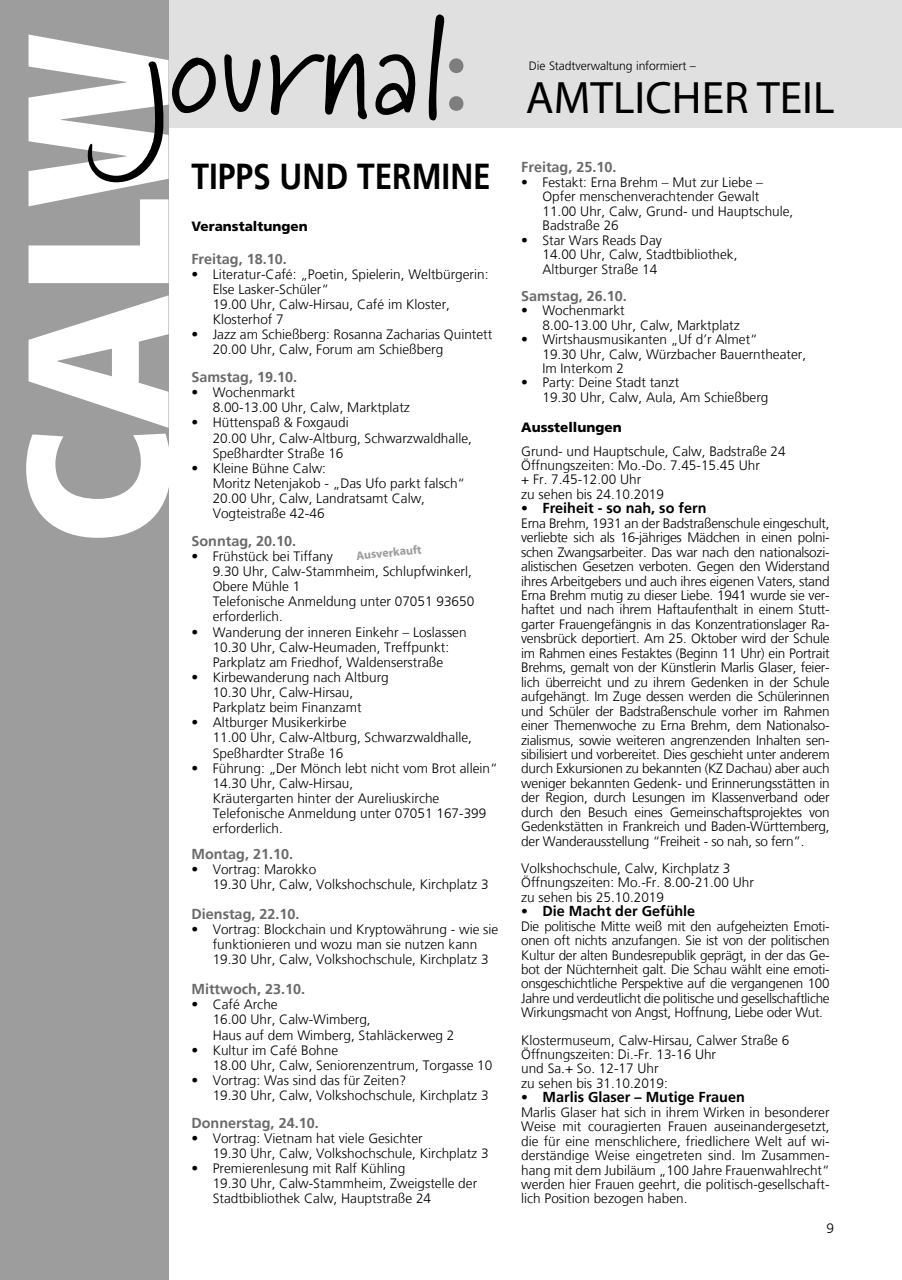
<style>
.page{position:relative;width:902px;height:1280px;background:#fff}
.page>*{position:absolute;margin:0;border:0;box-sizing:border-box;transform-origin:0 0}
.t1{font:700 condensed 45.6px "Frutiger";color:#000}
.t2{font:700 36px "Frutiger";color:#000;scale:.88 1}
.t3{font:700 14.4px "Frutiger";color:#6a6a6a}
.t4{font:700 14.4px "Frutiger";color:#000}
.t5{font:300 13.65px/14.4px "Frutiger";color:#000}
.t6{font:900 13.5px "Frutiger";color:#000}
.t7{font:300 12.15px "Frutiger";letter-spacing:-.01em;color:#000}
.t8{font:700 12px "Myriad Pro";color:#9d9d9d}
.s1{font-weight:300;font-size:13.65px}
</style>
<div class="page">
<div style="left:0;top:0;width:901px;height:128px;background:#e0e0e0"></div>
<div style="left:0;top:0;width:168px;height:1280px;background:#9d9d9d"></div>
<svg style="left:26px;top:434px;width:143px;height:104px"></svg>
<svg style="left:29px;top:295px;width:139px;height:133px"></svg>
<svg style="left:29px;top:34px;width:232px;height:249px"></svg>
<svg style="left:270px;top:14px;width:193px;height:107px"></svg>
<h2 class="t2" style="left:191px;top:155px;width:342px">TIPPS UND TERMINE</h2>
<p class="t6" style="left:191px;top:218px;width:118px">Veranstaltungen</p>
<p class="t3" style="left:191px;top:250px;width:97px">Freitag, 18.10.</p>
<p class="t5" style="left:213px;top:266px;width:277px;line-height:15.1px;text-indent:-21px">• Literatur-Café: „Poetin, Spielerin, Weltbürgerin:<br>Else Lasker-Schüler“<br>19.00 Uhr, Calw-Hirsau, Café im Kloster, Klosterhof 7</p>
<p class="t5" style="left:213px;top:327px;width:281px;line-height:15.1px;text-indent:-21px">• Jazz am Schießberg: Rosanna Zacharias Quintett<br>20.00 Uhr, Calw, Forum am Schießberg</p>
<p class="t3" style="left:191px;top:369px;width:107px">Samstag, 19.10.</p>
<p class="t5" style="left:213px;top:385px;width:199px;line-height:15.1px;text-indent:-21px">• Wochenmarkt<br>8.00-13.00 Uhr, Calw, Marktplatz</p>
<p class="t5" style="left:213px;top:415px;width:261px;line-height:15.1px;text-indent:-21px">• Hüttenspaß &amp; Foxgaudi<br>20.00 Uhr, Calw-Altburg, Schwarzwaldhalle,<br>Speßhardter Straße 16</p>
<p class="t5" style="left:213px;top:460px;width:254px;line-height:15.1px;text-indent:-21px">• Kleine Bühne Calw:<br>Moritz Netenjakob - „Das Ufo parkt falsch“<br>20.00 Uhr, Calw, Landratsamt Calw,<br>Vogteistraße 42-46</p>
<p class="t3" style="left:191px;top:532px;width:106px">Sonntag, 20.10.</p>
<p class="t5" style="left:213px;top:549px;width:263px;line-height:15.1px;text-indent:-21px">• Frühstück bei Tiffany<br>9.30 Uhr, Calw-Stammheim, Schlupfwinkerl,<br>Obere Mühle 1<br>Telefonische Anmeldung unter 07051 93650 erforderlich.</p>
<p class="t5" style="left:191px;top:624px;width:277px;line-height:15.1px;text-align:center">• Wanderung der inneren Einkehr – Loslassen<br>10.30 Uhr, Calw-Heumaden, Treffpunkt:<br>Parkplatz am Friedhof, Waldenserstraße</p>
<p class="t5" style="left:213px;top:670px;width:177px;line-height:15.1px;text-indent:-21px">• Kirbewanderung nach Altburg<br>10.30 Uhr, Calw-Hirsau,<br>Parkplatz beim Finanzamt</p>
<p class="t5" style="left:213px;top:715px;width:261px;line-height:15.1px;text-indent:-21px">• Altburger Musikerkirbe<br>11.00 Uhr, Calw-Altburg, Schwarzwaldhalle,<br>Speßhardter Straße 16</p>
<p class="t5" style="left:213px;top:760px;width:286px;line-height:15.1px;text-indent:-21px">• Führung: „Der Mönch lebt nicht vom Brot allein“ 14.30 Uhr, Calw-Hirsau,<br>Kräutergarten hinter der Aureliuskirche Telefonische Anmeldung unter 07051 167-399 erforderlich.</p>
<p class="t3" style="left:191px;top:845px;width:103px">Montag, 21.10.</p>
<p class="t5" style="left:213px;top:861px;width:277px;line-height:15.1px;text-indent:-21px">• Vortrag: Marokko<br>19.30 Uhr, Calw, Volkshochschule, Kirchplatz 3</p>
<p class="t3" style="left:191px;top:905px;width:109px">Dienstag, 22.10.</p>
<p class="t5" style="left:213px;top:922px;width:287px;line-height:15.1px;text-indent:-21px">• Vortrag: Blockchain und Kryptowährung - wie sie funktionieren und wozu man sie nutzen kann<br>19.30 Uhr, Calw, Volkshochschule, Kirchplatz 3</p>
<p class="t3" style="left:191px;top:981px;width:115px">Mittwoch, 23.10.</p>
<p class="t5" style="left:213px;top:997px;width:243px;line-height:15.1px;text-indent:-21px">• Café Arche<br>16.00 Uhr, Calw-Wimberg,<br>Haus auf dem Wimberg, Stahläckerweg 2</p>
<p class="t5" style="left:213px;top:1042px;width:281px;line-height:15.1px;text-indent:-21px">• Kultur im Café Bohne<br>18.00 Uhr, Calw, Seniorenzentrum, Torgasse 10</p>
<p class="t5" style="left:213px;top:1072px;width:277px;line-height:15.1px;text-indent:-21px">• Vortrag: Was sind das für Zeiten?<br>19.30 Uhr, Calw, Volkshochschule, Kirchplatz 3</p>
<p class="t3" style="left:191px;top:1114px;width:129px">Donnerstag, 24.10.</p>
<p class="t5" style="left:213px;top:1131px;width:277px;line-height:15.1px;text-indent:-21px">• Vortrag: Vietnam hat viele Gesichter<br>19.30 Uhr, Calw, Volkshochschule, Kirchplatz 3</p>
<p class="t5" style="left:213px;top:1161px;width:266px;line-height:15.1px;text-indent:-21px">• Premierenlesung mit Ralf Kühling<br>19.30 Uhr, Calw-Stammheim, Zweigstelle der<br>Stadtbibliothek Calw, Hauptstraße 24</p>
<p class="t8" style="left:355px;top:548px;width:67px;rotate:-6deg">Ausverkauft</p>
<p class="t7" style="left:528px;top:59px;width:169px">Die Stadtverwaltung informiert –</p>
<h1 class="t1" style="left:525px;top:70px;width:310px">AMTLICHER TEIL</h1>
<p class="t3" style="left:521px;top:159px;width:97px">Freitag, 25.10.</p>
<p class="t5" style="left:542px;top:175px;width:252px;text-indent:-21px">• Festakt: Erna Brehm – Mut zur Liebe –<br>Opfer menschenverachtender Gewalt<br>11.00 Uhr, Calw, Grund- und Hauptschule,<br>Badstraße 26</p>
<p class="t5" style="left:542px;top:233px;width:196px;text-indent:-21px">• Star Wars Reads Day<br>14.00 Uhr, Calw, Stadtbibliothek,<br>Altburger Straße 14</p>
<p class="t3" style="left:521px;top:287px;width:107px">Samstag, 26.10.</p>
<p class="t5" style="left:542px;top:303px;width:199px;text-indent:-21px">• Wochenmarkt<br>8.00-13.00 Uhr, Calw, Marktplatz</p>
<p class="t5" style="left:542px;top:332px;width:265px;text-indent:-21px">• Wirtshausmusikanten „Uf d’r Almet“<br>19.30 Uhr, Calw, Würzbacher Bauerntheater,<br>Im Interkom 2</p>
<p class="t5" style="left:542px;top:375px;width:227px;text-indent:-21px">• Party: Deine Stadt tanzt<br>19.30 Uhr, Calw, Aula, Am Schießberg</p>
<p class="t6" style="left:521px;top:419px;width:102px">Ausstellungen</p>
<p class="t5" style="left:521px;top:444px;width:266px">Grund- und Hauptschule, Calw, Badstraße 24<br>Öffnungszeiten: Mo.-Do. 7.45-15.45 Uhr<br>+ Fr. 7.45-12.00 Uhr<br>zu sehen bis 24.10.2019</p>
<p class="t4" style="left:521px;top:500px;width:187px"><span class="s1">•</span> Freiheit - so nah, so fern</p>
<p class="t5" style="left:521px;top:516px;width:310px;text-align:justify">Erna Brehm, 1931 an der Badstraßenschule eingeschult, verliebte sich als 16-jähriges Mädchen in einen polni&shy;schen Zwangsarbeiter. Das war nach den nationalsozi&shy;alistischen Gesetzen verboten. Gegen den Widerstand ihres Arbeitgebers und auch ihres eigenen Vaters, stand Erna Brehm mutig zu dieser Liebe. 1941 wurde sie ver&shy;haftet und nach ihrem Haftaufenthalt in einem Stutt&shy;garter Frauengefängnis in das Konzentrationslager Ra&shy;vensbrück deportiert. Am 25. Oktober wird der Schule im Rahmen eines Festaktes (Beginn 11 Uhr) ein Portrait Brehms, gemalt von der Künstlerin Marlis Glaser, feier&shy;lich überreicht und zu ihrem Gedenken in der Schule aufgehängt. Im Zuge dessen werden die Schülerinnen und Schüler der Badstraßenschule vorher im Rahmen einer Themenwoche zu Erna Brehm, dem Nationalso&shy;zialismus, sowie weiteren angrenzenden Inhalten sen&shy;sibilisiert und vorbereitet. Dies geschieht unter anderem durch Exkursionen zu bekannten (KZ Dachau) aber auch weniger bekannten Gedenk- und Erinnerungsstätten in der Region, durch Lesungen im Klassenverband oder durch den Besuch eines Gemeinschaftsprojektes von Gedenkstätten in Frankreich und Baden-Württemberg, der Wanderausstellung “Freiheit - so nah, so fern”.</p>
<p class="t5" style="left:521px;top:861px;width:234px">Volkshochschule, Calw, Kirchplatz 3<br>Öffnungszeiten: Mo.-Fr. 8.00-21.00 Uhr zu sehen bis 25.10.2019</p>
<p class="t4" style="left:521px;top:903px;width:175px"><span class="s1">•</span> Die Macht der Gefühle</p>
<p class="t5" style="left:521px;top:919px;width:310px;text-align:justify">Die politische Mitte weiß mit den aufgeheizten Emoti&shy;onen oft nichts anzufangen. Sie ist von der politischen Kultur der alten Bundesrepublik geprägt, in der das Ge&shy;bot der Nüchternheit galt. Die Schau wählt eine emoti&shy;onsgeschichtliche Perspektive auf die vergangenen 100<br>Jahre und verdeutlicht die politische und gesellschaftliche Wirkungsmacht von Angst, Hoffnung, Liebe oder Wut.</p>
<p class="t5" style="left:521px;top:1032px;width:270px">Klostermuseum, Calw-Hirsau, Calwer Straße 6<br>Öffnungszeiten: Di.-Fr. 13-16 Uhr<br>und Sa.+ So. 12-17 Uhr<br>zu sehen bis 31.10.2019:</p>
<p class="t4" style="left:521px;top:1089px;width:225px"><span class="s1">•</span> Marlis Glaser – Mutige Frauen</p>
<p class="t5" style="left:521px;top:1105px;width:310px;text-align:justify">Marlis Glaser hat sich in ihrem Wirken in besonderer Weise mit couragierten Frauen auseinandergesetzt, die für eine menschlichere, friedlichere Welt auf wi&shy;derständige Weise eingetreten sind. Im Zusammen&shy;hang mit dem Jubiläum „100 Jahre Frauenwahlrecht“ werden hier Frauen geehrt, die politisch-gesellschaft&shy;lich Position bezogen haben.</p>
<p class="t5" style="left:826px;top:1221px;width:9px">9</p>
</div>
